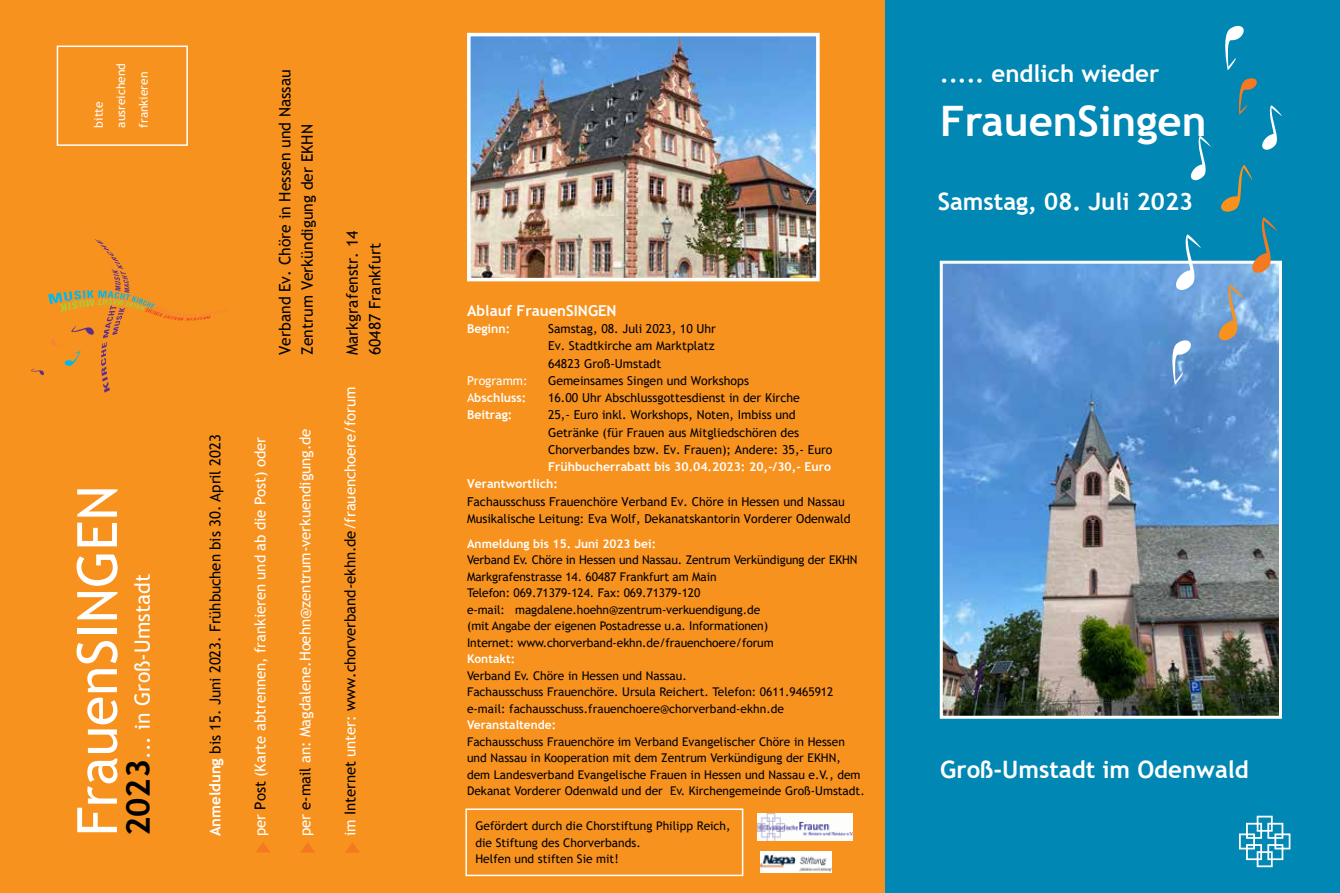
<style>
.page{position:relative;width:1340px;height:893px;background:#fff}
.page>*{position:absolute;margin:0;border:0;box-sizing:border-box;transform-origin:0 0}
.t1{font:55.5px "Trebuchet MS";color:#fff}
.t2{font:700 42px "Trebuchet MS";color:#fff}
.t3{font:700 24px "Trebuchet MS";color:#fff}
.t4{font:21px "Trebuchet MS";color:#fff}
.t5{font:15.75px/22.5px "Trebuchet MS";color:#000}
.t6{font:15px "Trebuchet MS";letter-spacing:-.005em;color:#000}
.t7{font:15px "Trebuchet MS";letter-spacing:-.005em;color:#fff}
.t8{font:700 15px "Trebuchet MS";color:#fff}
.t9{font:12.3px/17.2px "Trebuchet MS";color:#000}
.t10{font:700 12.3px/17.2px "Trebuchet MS";color:#fff}
.t11{font:12.3px "Trebuchet MS";color:#fff}
.t12{font:12px/16.5px "Trebuchet MS";color:#000}
.t13{font:700 12px "Trebuchet MS";color:#fff}
.t14{font:12px/22.5px "Trebuchet MS";color:#fff}
.s1{font-weight:700;font-size:33px;color:#000}
.s2{font-weight:700;color:#fff}
.s3{color:#000}
.s4{color:#fff}
.s5{font-weight:400}
</style>
<div class="page">
<div style="left:885px;top:0;width:454px;height:893px;background:#0087b3"></div>
<img style="left:943px;top:265px;width:334px;height:450px">
<div style="left:939px;top:261px;width:342px;height:458px;border:3px solid #fff"></div>
<svg style="left:1168px;top:339px;width:23px;height:46px"></svg>
<svg style="left:1217px;top:283px;width:27px;height:59px"></svg>
<svg style="left:1239px;top:816px;width:51px;height:51px"></svg>
<div style="left:0;top:0;width:884px;height:893px;background:#f7921e"></div>
<svg style="left:1190px;top:136px;width:21px;height:45px"></svg>
<svg style="left:1239px;top:78px;width:43px;height:72px"></svg>
<svg style="left:1225px;top:25px;width:19px;height:46px"></svg>
<svg style="left:1220px;top:165px;width:58px;height:109px"></svg>
<svg style="left:1174px;top:234px;width:28px;height:58px"></svg>
<img style="left:472px;top:38px;width:342px;height:238px">
<div style="left:467px;top:33px;width:352px;height:248px;border:4px solid #fff"></div>
<div style="left:57px;top:46px;width:131px;height:100px;border:2px solid #fff"></div>
<svg style="left:256px;top:843px;width:14px;height:9px"></svg>
<svg style="left:301px;top:843px;width:14px;height:10px"></svg>
<svg style="left:345px;top:842px;width:15px;height:11px"></svg>
<svg style="left:31px;top:239px;width:196px;height:154px"></svg>
<div style="left:465px;top:808px;width:278px;height:68px;border:2px solid #fff"></div>
<img style="left:760px;top:851px;width:71px;height:22px">
<img style="left:757px;top:814px;width:95px;height:27px">
<p class="t14" style="left:87px;top:128px;width:66px;rotate:-90deg">bitte ausreichend frankieren</p>
<h1 class="t1" style="left:62px;top:836px;width:352px;rotate:-90deg">FrauenSi ngen</h1>
<h3 class="t4" style="left:129px;top:836px;width:264px;rotate:-90deg"><span class="s1">2023</span>... in Groß-Umstadt</h3>
<h3 class="t5" style="left:273px;top:355px;width:287px;rotate:-90deg">Verband Ev. Chöre in Hessen und Nassau<br>Zentrum Verkündigung der EKHN</h3>
<p class="t6" style="left:206px;top:836px;width:403px;rotate:-90deg"><span class="s2">Anmeldung</span> bis 15. Juni 2023. Frühbuchen bis 30. April 2023</p>
<p class="t7" style="left:251px;top:836px;width:401px;rotate:-90deg">per <span class="s3">Post</span> (Karte abtrennen, frankieren und ab die Post) oder</p>
<p class="t7" style="left:296px;top:836px;width:409px;rotate:-90deg">per <span class="s3">e-mail</span> an: Magdalene.Hoehn@zentrum-verkuendigung.de</p>
<h3 class="t5" style="left:341px;top:355px;width:126px;rotate:-90deg">Markgrafenstr. 14<br>60487 Frankfurt</h3>
<p class="t6" style="left:341px;top:836px;width:451px;rotate:-90deg"><span class="s4">im</span> Internet <span class="s4">unter:</span> www.chorverband-ekhn.de<span class="s4">/frauenchoere/forum</span></p>
<p class="t8" style="left:467px;top:301px;width:151px">Ablauf FrauenSingen</p>
<p class="t10" style="left:467px;top:320px;width:45px">Beginn:</p>
<p class="t9" style="left:548px;top:320px;width:169px;text-align:justify">Samstag, 08. Juli 2023, 10 Uhr Ev. Stadtkirche am Marktplatz 64823 Groß-Umstadt</p>
<p class="t11" style="left:467px;top:373px;width:62px">Programm:</p>
<p class="t9" style="left:548px;top:372px;width:202px">Gemeinsames Singen und Workshops</p>
<p class="t10" style="left:467px;top:389px;width:61px"><span class="s5">A</span>bschluss:</p>
<p class="t9" style="left:548px;top:389px;width:253px">16.00 Uhr Abschlussgottesdienst in der Kirche</p>
<p class="t10" style="left:467px;top:406px;width:47px">Beitrag:</p>
<p class="t9" style="left:548px;top:406px;width:286px">25,- Euro inkl. Workshops, Noten, Imbiss und<br>Getränke (für Frauen aus Mitgliedschören des<br>Chorverbandes bzw. Ev. Frauen); Andere: 35,- Euro</p>
<p class="t10" style="left:467px;top:458px;width:365px;text-indent:81px">Frühbucherrabatt bis 30.04.2023: 20,-/30,- Euro<br>Verantwortlich:</p>
<p class="t9" style="left:467px;top:493px;width:385px">Fachausschuss Frauenchöre Verband Ev. Chöre in Hessen und Nassau<br>Musikalische Leitung: Eva Wolf, Dekanatskantorin Vorderer Odenwald</p>
<p class="t13" style="left:467px;top:536px;width:190px">Anmeldung bis 15. Juni 2023 bei:</p>
<p class="t12" style="left:467px;top:551px;width:390px">Verband Ev. Chöre in Hessen und Nassau. Zentrum Verkündigung der EKHN Markgrafenstrasse 14. 60487 Frankfurt am Main<br>Telefon: 069.71379-124. Fax: 069.71379-120<br>e-mail: magdalene.hoehn@zentrum-verkuendigung.de<br>(mit Angabe der eigenen Postadresse u.a. Informationen)<br>Internet: www.chorverband-ekhn.de/frauenchoere/forum</p>
<p class="t13" style="left:467px;top:651px;width:50px">Kontakt:</p>
<p class="t12" style="left:467px;top:667px;width:368px">Verband Ev. Chöre in Hessen und Nassau.<br>Fachausschuss Frauenchöre. Ursula Reichert. Telefon: 0611.9465912 e-mail: fachausschuss.frauenchoere@chorverband-ekhn.de</p>
<p class="t13" style="left:467px;top:717px;width:91px">Veranstaltende:</p>
<p class="t12" style="left:467px;top:733px;width:399px">Fachausschuss Frauenchöre im Verband Evangelischer Chöre in Hessen und Nassau in Kooperation mit dem Zentrum Verkündigung der EKHN, dem Landesverband Evangelische Frauen in Hessen und Nassau e.V., dem Dekanat Vorderer Odenwald und der Ev. Kirchengemeinde Groß-Umstadt.</p>
<p class="t12" style="left:475px;top:818px;width:256px">Gefördert durch die Chorstiftung Philipp Reich, die Stiftung des Chorverbands.<br>Helfen und stiften Sie mit!</p>
<h3 class="t3" style="left:940px;top:58px;width:220px">..... endlich wieder</h3>
<h2 class="t2" style="left:940px;top:95px;width:268px">FrauenSingen</h2>
<h3 class="t3" style="left:937px;top:186px;width:257px">Samstag, 08. Juli 2023</h3>
<h3 class="t3" style="left:940px;top:755px;width:310px">Groß-Umstadt im Odenwald</h3>
</div>
